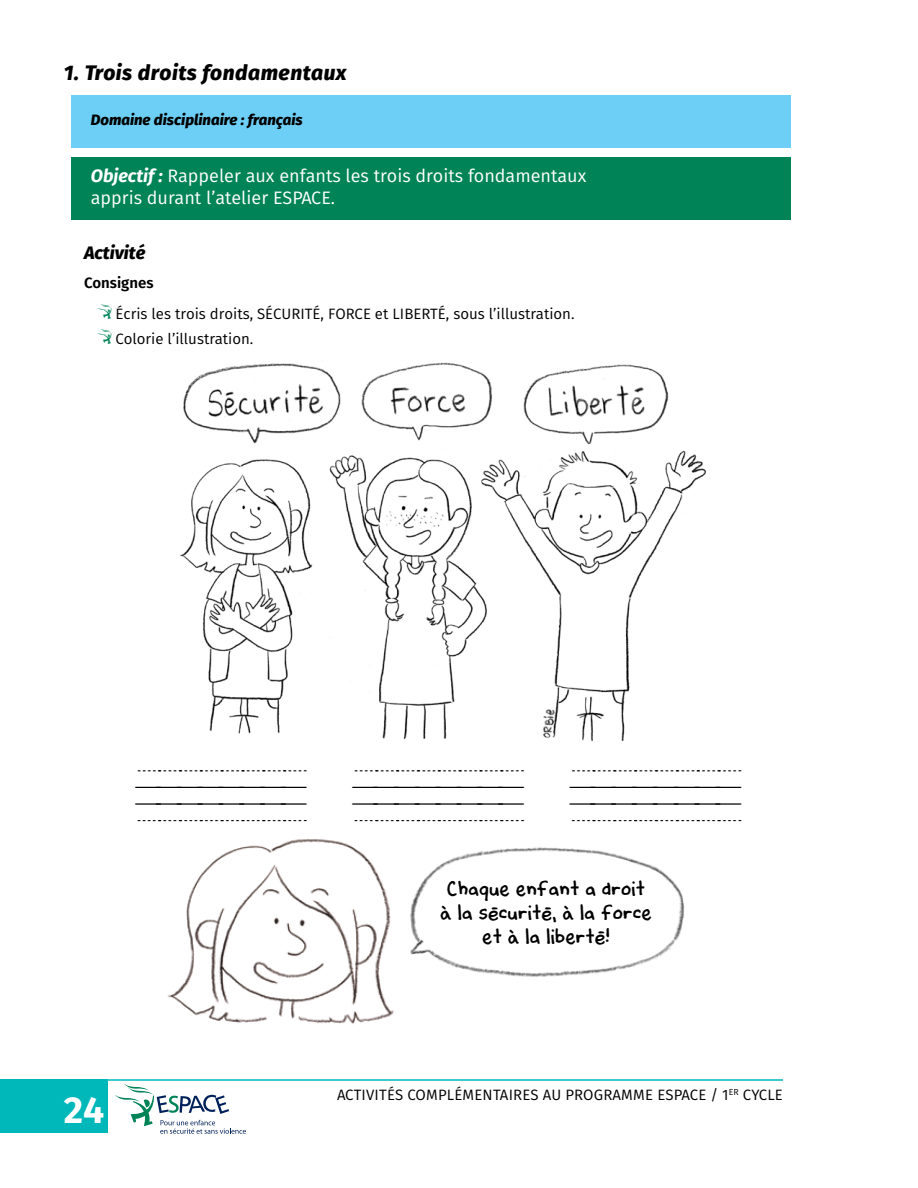
<style>
.page{position:relative;width:918px;height:1188px;background:#fff}
.page>*{position:absolute;margin:0;border:0;box-sizing:border-box;transform-origin:0 0}
.t1{font:700 37.5px "Fira Sans";color:#fff}
.t2{font:27px "Titi de Chicoutimi Regular SWFTE";color:#000}
.t3{font:italic 800 21px "Fira Sans";letter-spacing:.025em;color:#000}
.t4{font:700 19.5px/24px "Orbie";color:#000;text-align:center}
.t5{font:18px/22.5px "Fira Sans";color:#fff}
.t6{font:italic 800 18px "Fira Sans";color:#000}
.t7{font:15px "Fira Sans";color:#000}
.t8{font:italic 800 15px "Fira Sans";color:#000}
.t9{font:600 15px "Fira Sans";color:#000}
.s1{font-weight:700;font-style:italic}
.s2{color:#008457}
</style>
<div class="page">
<div style="left:71px;top:95px;width:719px;height:53px;background:#6dcff6"></div>
<div style="left:71px;top:157px;width:719px;height:63px;background:#008457"></div>
<img style="left:180px;top:360px;width:526px;height:382px">
<img style="left:167px;top:839px;width:518px;height:185px">
<div style="left:0;top:1079px;width:108px;height:54px;background:#00b8ba"></div>
<svg style="left:115px;top:1084px;width:131px;height:50px"></svg>
<hr style="left:0;top:1079px;width:783px;height:2px;background:#00b8ba">
<h3 class="t3" style="left:64px;top:54px;width:284px">1. Trois droits fondamentaux</h3>
<p class="t8" style="left:91px;top:107px;width:213px">Domaine disciplinaire : français</p>
<p class="t5" style="left:91px;top:164px;width:497px"><span class="s1">Objectif :</span> Rappeler aux enfants les trois droits fondamentaux appris durant l’atelier ESPACE.</p>
<p class="t6" style="left:84px;top:237px;width:63px">Activité</p>
<p class="t9" style="left:84px;top:270px;width:71px">Consignes</p>
<p class="t7" style="left:98px;top:303px;width:479px"><span class="s2">•</span> Écris les trois droits, SÉCURITÉ, FORCE et LIBERTÉ, sous l’illustration.</p>
<p class="t7" style="left:98px;top:328px;width:157px"><span class="s2">•</span> Colorie l’illustration.</p>
<h2 class="t2" style="left:140px;top:778px;width:168px">@@@@@@@@</h2>
<h2 class="t2" style="left:357px;top:778px;width:168px">@@@@@@@@</h2>
<h2 class="t2" style="left:574px;top:778px;width:168px">@@@@@@@@</h2>
<h1 class="t1" style="left:64px;top:1079px;width:42px">24</h1>
<h3 class="t4" style="left:440px;top:878px;width:213px">Chaque enfant a droit à la sécurité, à la force et à la liberté!</h3>
<p class="t7" style="left:337px;top:1083px;width:447px">ACTIVITÉS COMPLÉMENTAIRES AU PROGRAMME ESPACE / 1<sup>ER</sup> CYCLE</p>
</div>
